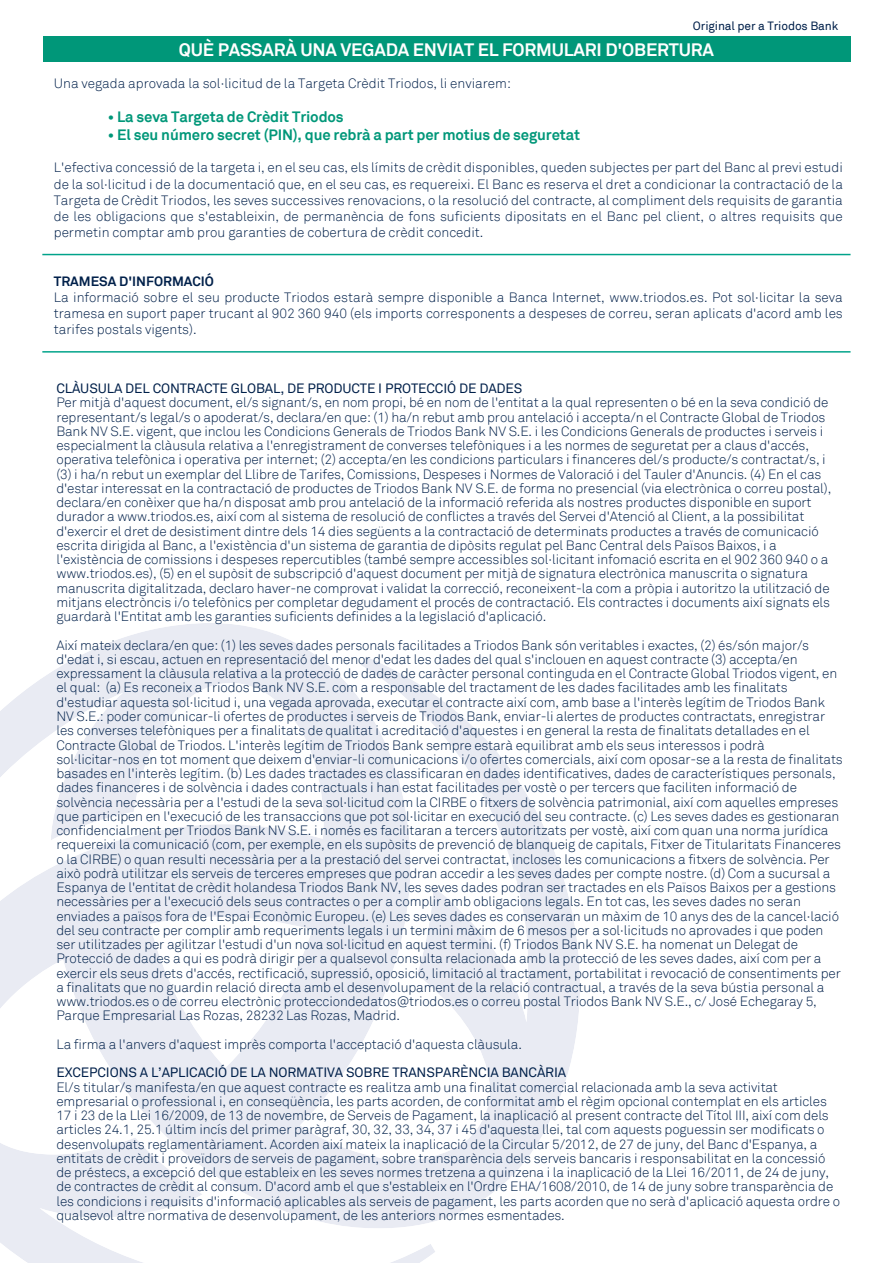
<style>
.page{position:relative;width:893px;height:1263px;background:#fff}
.page>*{position:absolute;margin:0;border:0;box-sizing:border-box;transform-origin:0 0}
.t1{font:700 18px "Akkurat";letter-spacing:-.01em;color:#fff}
.t2{font:700 15px "Akkurat";letter-spacing:-.01em;color:#009779}
.t3{font:300 13.5px/14.2px "Akkurat";letter-spacing:-.01em;color:#00204a}
.t4{font:13.5px "Akkurat";letter-spacing:-.01em;color:#00204a}
.t5{font:700 13.5px "Akkurat";color:#00204a}
.t6{font:12px "Akkurat";letter-spacing:-.01em;color:#00204a}
</style>
<div class="page">
<svg style="left:0;top:623px;width:580px;height:640px;fill:#e9ebf3"></svg>
<div style="left:43px;top:36px;width:807px;height:25px;background:#009779"></div>
<hr style="left:42px;top:254px;width:808px;height:1px;background:#00a38a">
<hr style="left:42px;top:351px;width:808px;height:2px;background:#00a38a">
<p class="t6" style="left:693px;top:18px;width:147px">Original per a Triodos Bank</p>
<h1 class="t1" style="left:179px;top:38px;width:536px">QUÈ PASSARÀ UNA VEGADA ENVIAT EL FORMULARI D'OBERTURA</h1>
<p class="t3" style="left:54px;top:76px;width:459px">Una vegada aprovada la sol·licitud de la Targeta Crèdit Triodos, li enviarem:</p>
<p class="t2" style="left:108px;top:107px;width:237px">• La seva Targeta de Crèdit Triodos</p>
<p class="t2" style="left:108px;top:125px;width:474px">• El seu número secret (PIN), que rebrà a part per motius de seguretat</p>
<p class="t3" style="left:54px;top:160px;width:791px;line-height:16.2px;text-align:justify">L'efectiva concessió de la targeta i, en el seu cas, els límits de crèdit disponibles, queden subjectes per part del Banc al previ estudi de la sol·licitud i de la documentació que, en el seu cas, es requereixi. El Banc es reserva el dret a condicionar la contractació de la Targeta de Crèdit Triodos, les seves successives renovacions, o la resolució del contracte, al compliment dels requisits de garantia de les obligacions que s'estableixin, de permanència de fons suficients dipositats en el Banc pel client, o altres requisits que permetin comptar amb prou garanties de cobertura de crèdit concedit.</p>
<p class="t5" style="left:54px;top:272px;width:162px">TRAMESA D'INFORMACIÓ</p>
<p class="t3" style="left:54px;top:289px;width:791px;line-height:16.2px;text-align:justify">La informació sobre el seu producte Triodos estarà sempre disponible a Banca Internet, www.triodos.es. Pot sol·licitar la seva tramesa en suport paper trucant al 902 360 940 (els imports corresponents a despeses de correu, seran aplicats d'acord amb les tarifes postals vigents).</p>
<p class="t4" style="left:56px;top:380px;width:468px">CLÀUSULA DEL CONTRACTE GLOBAL, DE PRODUCTE I PROTECCIÓ DE DADES</p>
<p class="t3" style="left:56px;top:396px;width:776px">Per mitjà d'aquest document, el/s signant/s, en nom propi, bé en nom de l'entitat a la qual representen o bé en la seva condició de representant/s legal/s o apoderat/s, declara/en que: (1) ha/n rebut amb prou antelació i accepta/n el Contracte Global de Triodos Bank NV S.E. vigent, que inclou les Condicions Generals de Triodos Bank NV S.E. i les Condicions Generals de productes i serveis i especialment la clàusula relativa a l'enregistrament de converses telefòniques i a les normes de seguretat per a claus d'accés, operativa telefònica i operativa per internet; (2) accepta/en les condicions particulars i financeres del/s producte/s contractat/s, i (3) i ha/n rebut un exemplar del Llibre de Tarifes, Comissions, Despeses i Normes de Valoració i del Tauler d'Anuncis. (4) En el cas d'estar interessat en la contractació de productes de Triodos Bank NV S.E. de forma no presencial (via electrònica o correu postal), declara/en conèixer que ha/n disposat amb prou antelació de la informació referida als nostres productes disponible en suport durador a www.triodos.es, així com al sistema de resolució de conflictes a través del Servei d'Atenció al Client, a la possibilitat d'exercir el dret de desistiment dintre dels 14 dies següents a la contractació de determinats productes a través de comunicació escrita dirigida al Banc, a l'existència d'un sistema de garantia de dipòsits regulat pel Banc Central dels Països Baixos, i a l'existència de comissions i despeses repercutibles (també sempre accessibles sol·licitant infomació escrita en el 902 360 940 o a www.triodos.es), (5) en el supòsit de subscripció d'aquest document per mitjà de signatura electrònica manuscrita o signatura manuscrita digitalitzada, declaro haver-ne comprovat i validat la correcció, reconeixent-la com a pròpia i autoritzo la utilització de mitjans electròncis i/o telefònics per completar degudament el procés de contractació. Els contractes i documents així signats els guardarà l'Entitat amb les garanties suficients definides a la legislació d'aplicació.</p>
<p class="t3" style="left:56px;top:638px;width:788px">Així mateix declara/en que: (1) les seves dades personals facilitades a Triodos Bank són veritables i exactes, (2) és/són major/s d'edat i, si escau, actuen en representació del menor d'edat les dades del qual s'inclouen en aquest contracte (3) accepta/en expressament la clàusula relativa a la protecció de dades de caràcter personal continguda en el Contracte Global Triodos vigent, en el qual: (a) Es reconeix a Triodos Bank NV S.E. com a responsable del tractament de les dades facilitades amb les finalitats d'estudiar aquesta sol·licitud i, una vegada aprovada, executar el contracte així com, amb base a l'interès legítim de Triodos Bank NV S.E.: poder comunicar-li ofertes de productes i serveis de Triodos Bank, enviar-li alertes de productes contractats, enregistrar les converses telefòniques per a finalitats de qualitat i acreditació d'aquestes i en general la resta de finalitats detallades en el Contracte Global de Triodos. L'interès legítim de Triodos Bank sempre estarà equilibrat amb els seus interessos i podrà sol·licitar-nos en tot moment que deixem d'enviar-li comunicacions i/o ofertes comercials, així com oposar-se a la resta de finalitats basades en l'interès legítim. (b) Les dades tractades es classificaran en dades identificatives, dades de característiques personals, dades financeres i de solvència i dades contractuals i han estat facilitades per vostè o per tercers que faciliten informació de solvència necessària per a l'estudi de la seva sol·licitud com la CIRBE o fitxers de solvència patrimonial, així com aquelles empreses que participen en l'execució de les transaccions que pot sol·licitar en execució del seu contracte. (c) Les seves dades es gestionaran confidencialment per Triodos Bank NV S.E. i només es facilitaran a tercers autoritzats per vostè, així com quan una norma jurídica requereixi la comunicació (com, per exemple, en els supòsits de prevenció de blanqueig de capitals, Fitxer de Titularitats Financeres o la CIRBE) o quan resulti necessària per a la prestació del servei contractat, incloses les comunicacions a fitxers de solvència. Per això podrà utilitzar els serveis de terceres empreses que podran accedir a les seves dades per compte nostre. (d) Com a sucursal a Espanya de l'entitat de crèdit holandesa Triodos Bank NV, les seves dades podran ser tractades en els Països Baixos per a gestions necessàries per a l'execució dels seus contractes o per a complir amb obligacions legals. En tot cas, les seves dades no seran enviades a països fora de l'Espai Econòmic Europeu. (e) Les seves dades es conservaran un màxim de 10 anys des de la cancel·lació del seu contracte per complir amb requeriments legals i un termini màxim de 6 mesos per a sol·licituds no aprovades i que poden ser utilitzades per agilitzar l'estudi d'un nova sol·licitud en aquest termini. (f) Triodos Bank NV S.E. ha nomenat un Delegat de Protecció de dades a qui es podrà dirigir per a qualsevol consulta relacionada amb la protecció de les seves dades, així com per a exercir els seus drets d'accés, rectificació, supressió, oposició, limitació al tractament, portabilitat i revocació de consentiments per a finalitats que no guardin relació directa amb el desenvolupament de la relació contractual, a través de la seva bústia personal a www.triodos.es o de correu electrònic protecciondedatos@triodos.es o correu postal Triodos Bank NV S.E., c/ José Echegaray 5, Parque Empresarial Las Rozas, 28232 Las Rozas, Madrid.</p>
<p class="t3" style="left:56px;top:1037px;width:467px">La firma a l'anvers d'aquest imprès comporta l'acceptació d'aquesta clàusula.</p>
<p class="t4" style="left:56px;top:1065px;width:511px">EXCEPCIONS A L’APLICACIÓ DE LA NORMATIVA SOBRE TRANSPARÈNCIA BANCÀRIA</p>
<p class="t3" style="left:56px;top:1080px;width:785px">El/s titular/s manifesta/en que aquest contracte es realitza amb una finalitat comercial relacionada amb la seva activitat empresarial o professional i, en conseqüència, les parts acorden, de conformitat amb el règim opcional contemplat en els articles 17 i 23 de la Llei 16/2009, de 13 de novembre, de Serveis de Pagament, la inaplicació al present contracte del Títol III, així com dels articles 24.1, 25.1 últim incís del primer paràgraf, 30, 32, 33, 34, 37 i 45 d'aquesta llei, tal com aquests poguessin ser modificats o desenvolupats reglamentàriament. Acorden així mateix la inaplicació de la Circular 5/2012, de 27 de juny, del Banc d'Espanya, a entitats de crèdit i proveïdors de serveis de pagament, sobre transparència dels serveis bancaris i responsabilitat en la concessió de préstecs, a excepció del que estableix en les seves normes tretzena a quinzena i la inaplicació de la Llei 16/2011, de 24 de juny, de contractes de crèdit al consum. D'acord amb el que s'estableix en l'Ordre EHA/1608/2010, de 14 de juny sobre transparència de les condicions i requisits d'informació aplicables als serveis de pagament, les parts acorden que no serà d'aplicació aquesta ordre o qualsevol altre normativa de desenvolupament, de les anteriors normes esmentades.</p>
</div>
